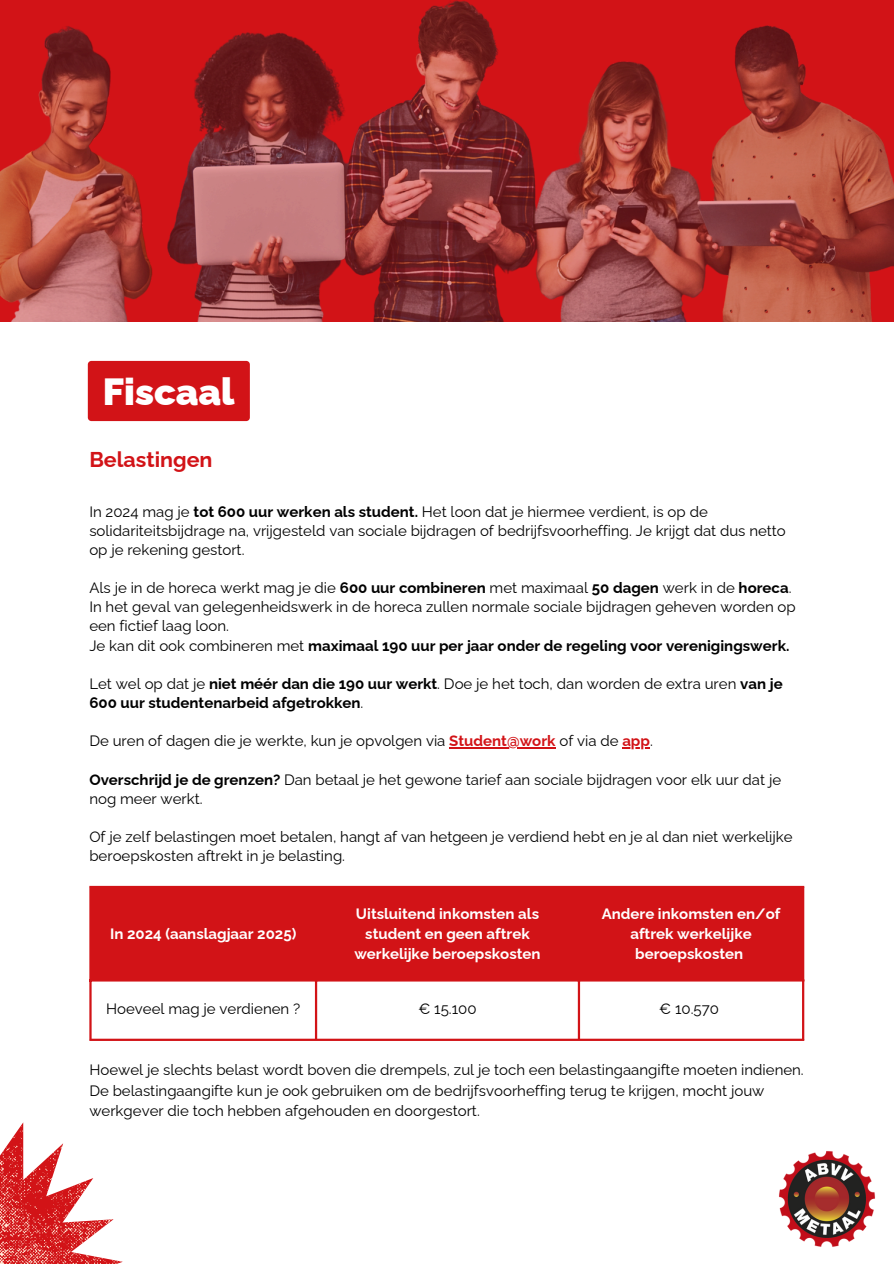
<style>
.page{position:relative;width:894px;height:1264px;background:#fff}
.page>*{position:absolute;margin:0;border:0;box-sizing:border-box;transform-origin:0 0}
.t1{font:900 37.8px "Raleway";color:#fff}
.t2{font:700 21.45px "Raleway";color:#d21317}
.t3{font:15px/19.2px "Raleway";color:#000}
.t4{font:700 15px/19.2px "Raleway";color:#000}
.t5{font:700 15px/20.2px "Raleway";color:#fff;text-align:center}
.s1{font-weight:700}
.s2{font-weight:400}
.s3{font-weight:700;color:#d21317}
</style>
<div class="page">
<svg style="left:0;top:1122px;width:123px;height:141px"></svg>
<img style="left:0;top:0;width:893px;height:322px">
<div style="left:88px;top:361px;width:162px;height:60px;background:#d21317"></div>
<hr style="left:449px;top:747px;width:106px;height:1px;background:#d21317">
<svg style="left:622px;top:747px;width:27px;height:1px"></svg>
<div style="left:92px;top:888px;width:709px;height:91px;background:#d21317"></div>
<hr style="left:89px;top:888px;width:3px;height:150px;background:#d21317">
<hr style="left:315px;top:888px;width:2px;height:150px;background:#d21317">
<hr style="left:577px;top:888px;width:3px;height:150px;background:#d21317">
<hr style="left:801px;top:888px;width:3px;height:150px;background:#d21317">
<hr style="left:89px;top:885px;width:715px;height:3px;background:#d21317">
<hr style="left:89px;top:979px;width:715px;height:2px;background:#d21317">
<hr style="left:89px;top:1038px;width:715px;height:2px;background:#d21317">
<img style="left:779px;top:1151px;width:96px;height:96px">
<p class="t1" style="left:103px;top:369px;width:133px">Fiscaal</p>
<h1 class="t2" style="left:89px;top:447px;width:124px">Belastingen</h1>
<h2 class="t3" style="left:89px;top:502px;width:697px">In 2024 mag je <span class="s1">tot 600 uur werken als student.</span> Het loon dat je hiermee verdient, is op de solidariteitsbijdrage na, vrijgesteld van sociale bijdragen of bedrijfsvoorheffing. Je krijgt dat dus netto op je rekening gestort.</h2>
<p class="t3" style="left:89px;top:578px;width:707px">Als je in de horeca werkt mag je die <span class="s1">600 uur combineren</span> met maximaal <span class="s1">50 dagen</span> werk in de <span class="s1">horeca</span>.<br>In het geval van gelegenheidswerk in de horeca zullen normale sociale bijdragen geheven worden op een fictief laag loon.</p>
<p class="t4" style="left:89px;top:635px;width:701px"><span class="s2">Je kan dit ook combineren met</span> maximaal 190 uur per jaar onder de regeling voor verenigingswerk.</p>
<p class="t4" style="left:89px;top:674px;width:694px"><span class="s2">Let wel op dat je</span> niet méér dan die 190 uur werkt<span class="s2">. Doe je het toch, dan worden de extra uren</span> van je<br>600 uur studentenarbeid afgetrokken<span class="s2">.</span></p>
<p class="t3" style="left:89px;top:731px;width:565px">De uren of dagen die je werkte, kun je opvolgen via <span class="s3">Student@work</span> of via de <span class="s3">app</span>.</p>
<p class="t3" style="left:89px;top:769px;width:693px"><span class="s1">Overschrijd je de grenzen?</span> Dan betaal je het gewone tarief aan sociale bijdragen voor elk uur dat je nog meer werkt.</p>
<p class="t3" style="left:89px;top:827px;width:704px">Of je zelf belastingen moet betalen, hangt af van hetgeen je verdiend hebt en je al dan niet werkelijke</p>
<p class="t3" style="left:89px;top:846px;width:257px">beroepskosten aftrekt in je belasting.</p>
<p class="t5" style="left:110px;top:923px;width:188px">In 2024 (aanslagjaar 2025)</p>
<p class="t5" style="left:354px;top:903px;width:188px">Uitsluitend inkomsten als student en geen aftrek werkelijke beroepskosten</p>
<p class="t5" style="left:601px;top:903px;width:180px">Andere inkomsten en/of aftrek werkelijke beroepskosten</p>
<p class="t3" style="left:106px;top:999px;width:196px">Hoeveel mag je verdienen ?</p>
<p class="t3" style="left:418px;top:999px;width:60px">€ 15.100</p>
<p class="t3" style="left:659px;top:999px;width:61px">€ 10.570</p>
<p class="t3" style="left:89px;top:1060px;width:715px;line-height:20.2px">Hoewel je slechts belast wordt boven die drempels, zul je toch een belastingaangifte moeten indienen.<br>De belastingaangifte kun je ook gebruiken om de bedrijfsvoorheffing terug te krijgen, mocht jouw werkgever die toch hebben afgehouden en doorgestort.</p>
</div>
